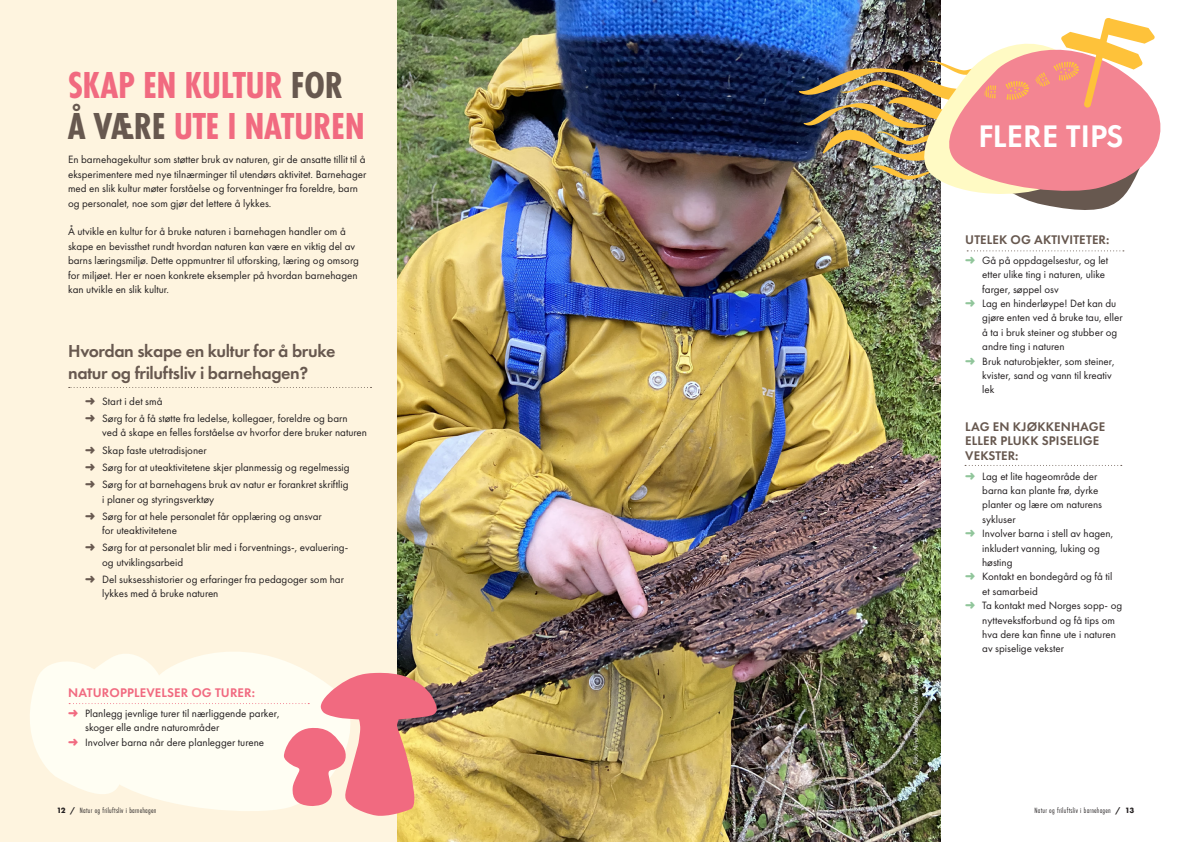
<style>
.page{position:relative;width:1191px;height:842px;background:#fff}
.page>*{position:absolute;margin:0;border:0;box-sizing:border-box;transform-origin:0 0}
.t1{font:700 39px/41px "Futura PT Cond";letter-spacing:-.01em;color:#f16a80}
.t2{font:600 32.4px "Futura PT";letter-spacing:.01em;color:#fff}
.t3{font:600 18px/22px "Futura PT";letter-spacing:-.02em;color:#67584f}
.t4{font:600 13px/14.4px "Futura PT";letter-spacing:.01em;color:#67584f}
.t5{font:600 13px "Futura PT";letter-spacing:.01em;color:#f16a80}
.t6{font:11px/14.4px "Futura PT";color:#231f20}
.t7{font:8px "Futura PT Cond";letter-spacing:.03em;color:#231f20}
.t8{font:italic 6.8px "Futura PT";color:#fff}
.s1{color:#67584f}
.s2{color:#f16a80}
.s3{color:#90c59a}
.s4{font-family:"Futura PT";font-weight:700}
</style>
<div class="page">
<div style="left:0;top:0;width:540px;height:842px;background:#fef4df"></div>
<img style="left:397px;top:0;width:543px;height:842px">
<svg style="left:69px;top:387px;width:302px;height:1px"></svg>
<svg style="left:967px;top:250px;width:157px;height:1px"></svg>
<svg style="left:965px;top:465px;width:156px;height:1px"></svg>
<svg style="left:30px;top:642px;width:407px;height:174px"></svg>
<img style="left:799px;top:16px;width:362px;height:205px">
<h1 class="t1" style="left:68px;top:64px;width:299px">SKAP EN KULTUR <span class="s1">FOR<br>Å VÆRE</span> UTE I NATUREN</h1>
<p class="t6" style="left:68px;top:152px;width:300px">En barnehagekultur som støtter bruk av naturen, gir de ansatte tillit til å eksperimentere med nye tilnærminger til utendørs aktivitet. Barnehager med en slik kultur møter forståelse og forventninger fra foreldre, barn og personalet, noe som gjør det lettere å lykkes.</p>
<p class="t6" style="left:68px;top:224px;width:292px">Å utvikle en kultur for å bruke naturen i barnehagen handler om å skape en bevissthet rundt hvordan naturen kan være en viktig del av barns læringsmiljø. Dette oppmuntrer til utforsking, læring og omsorg for miljøet. Her er noen konkrete eksempler på hvordan barnehagen kan utvikle en slik kultur.</p>
<h3 class="t3" style="left:68px;top:340px;width:269px">Hvordan skape en kultur for å bruke natur og friluftsliv i barnehagen?</h3>
<p class="t6" style="left:85px;top:392px;width:264px;line-height:17.2px"><span class="s1">➜</span> Start i det små<br><span class="s1">➜</span> Sørg for å få støtte fra ledelse, kollegaer, foreldre og barn</p>
<p class="t6" style="left:85px;top:424px;width:283px;line-height:17.2px;text-indent:17px">ved å skape en felles forståelse av hvorfor dere bruker naturen <span class="s1">➜</span> Skap faste utetradisjoner<br><span class="s1">➜</span> Sørg for at uteaktivitetene skjer planmessig og regelmessig<br><span class="s1">➜</span> Sørg for at barnehagens bruk av natur er forankret skriftlig</p>
<p class="t6" style="left:85px;top:490px;width:238px;line-height:17.2px;text-indent:17px">i planer og styringsverktøy<br><span class="s1">➜</span> Sørg for at hele personalet får opplæring og ansvar</p>
<p class="t6" style="left:85px;top:522px;width:264px;line-height:17.2px;text-indent:17px">for uteaktivitetene<br><span class="s1">➜</span> Sørg for at personalet blir med i forventnings-, evaluering-</p>
<p class="t6" style="left:85px;top:553px;width:260px;line-height:17.2px;text-indent:17px">og utviklingsarbeid<br><span class="s1">➜</span> Del suksesshistorier og erfaringer fra pedagoger som har</p>
<p class="t6" style="left:102px;top:586px;width:118px">lykkes med å bruke naturen</p>
<p class="t5" style="left:68px;top:684px;width:188px">NATUROPPLEVELSER OG TURER:</p>
<p class="t6" style="left:68px;top:706px;width:213px"><span class="s2">➜</span> Planlegg jevnlige turer til nærliggende parker,</p>
<p class="t6" style="left:85px;top:720px;width:136px">skoger elle andre naturområder</p>
<p class="t6" style="left:68px;top:735px;width:197px"><span class="s2">➜</span> Involver barna når dere planlegger turene</p>
<p class="t8" style="left:911px;top:765px;width:102px;rotate:-90deg">Foto: Nina Volstad/Oliver Halvorsrød</p>
<h2 class="t2" style="left:978px;top:116px;width:146px">FLERE TIPS</h2>
<p class="t4" style="left:965px;top:232px;width:146px">UTELEK OG AKTIVITETER:</p>
<p class="t6" style="left:965px;top:253px;width:144px"><span class="s3">➜</span> Gå på oppdagelsestur, og let</p>
<p class="t6" style="left:982px;top:267px;width:124px">etter ulike ting i naturen, ulike</p>
<p class="t6" style="left:982px;top:282px;width:78px">farger, søppel osv</p>
<p class="t6" style="left:965px;top:296px;width:153px"><span class="s3">➜</span> Lag en hinderløype! Det kan du</p>
<p class="t6" style="left:982px;top:311px;width:142px">gjøre enten ved å bruke tau, eller</p>
<p class="t6" style="left:982px;top:325px;width:137px">å ta i bruk steiner og stubber og</p>
<p class="t6" style="left:982px;top:339px;width:84px">andre ting i naturen</p>
<p class="t6" style="left:965px;top:354px;width:151px"><span class="s3">➜</span> Bruk naturobjekter, som steiner,</p>
<p class="t6" style="left:982px;top:368px;width:131px">kvister, sand og vann til kreativ</p>
<p class="t6" style="left:982px;top:383px;width:14px">lek</p>
<p class="t4" style="left:965px;top:419px;width:141px">LAG EN KJØKKENHAGE<br>ELLER PLUKK SPISELIGE<br>VEKSTER:</p>
<p class="t6" style="left:965px;top:469px;width:134px"><span class="s3">➜</span> Lag et lite hageområde der</p>
<p class="t6" style="left:982px;top:483px;width:118px">barna kan plante frø, dyrke</p>
<p class="t6" style="left:982px;top:497px;width:121px">planter og lære om naturens</p>
<p class="t6" style="left:982px;top:512px;width:35px">sykluser</p>
<p class="t6" style="left:965px;top:526px;width:149px"><span class="s3">➜</span> Involver barna i stell av hagen,</p>
<p class="t6" style="left:982px;top:541px;width:119px">inkludert vanning, luking og</p>
<p class="t6" style="left:982px;top:555px;width:32px">høsting</p>
<p class="t6" style="left:965px;top:569px;width:149px"><span class="s3">➜</span> Kontakt en bondegård og få til</p>
<p class="t6" style="left:982px;top:584px;width:57px">et samarbeid</p>
<p class="t6" style="left:965px;top:598px;width:158px"><span class="s3">➜</span> Ta kontakt med Norges sopp- og</p>
<p class="t6" style="left:982px;top:613px;width:134px">nyttevekstforbund og få tips om</p>
<p class="t6" style="left:982px;top:627px;width:135px">hva dere kan finne ute i naturen</p>
<p class="t6" style="left:982px;top:641px;width:83px">av spiselige vekster</p>
<p class="t7" style="left:57px;top:806px;width:101px"><span class="s4">12 /</span> Natur og friluftsliv i barnehagen</p>
<p class="t7" style="left:1034px;top:806px;width:101px">Natur og friluftsliv i barnehagen <span class="s4">/ 13</span></p>
</div>
